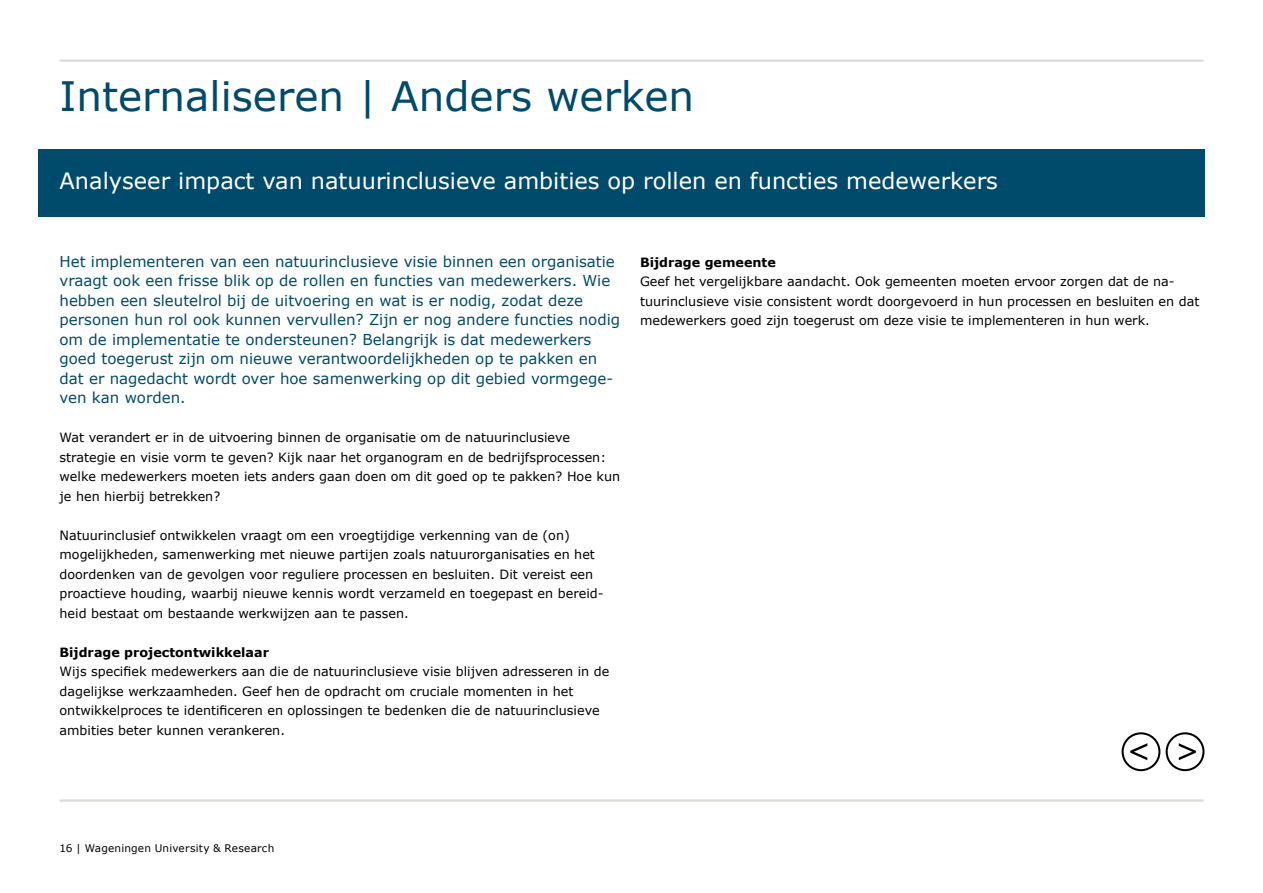
<style>
.page{position:relative;width:1263px;height:893px;background:#fff}
.page>*{position:absolute;margin:0;border:0;box-sizing:border-box;transform-origin:0 0}
.H1_Kop_blauw{font:40.5px "Verdana";color:#004a6c}
.H2_Kop_paragraaf_blauw_groot{font:22.5px "Verdana";color:#fff}
.Inleiding_blauw{font:15px/19.5px "Verdana";color:#004a6c}
.Platte_tekst{font:12.75px/19.5px "Verdana";color:#000}
.H3_Tussenkop_bold{font:700 12.75px "Verdana";color:#000}
.t1{font:10.5px "Verdana";letter-spacing:.015em;color:#000}
</style>
<div class="page">
<hr style="left:60px;top:60px;width:1143px;height:2px;background:#dedad6">
<hr style="left:60px;top:799px;width:1143px;height:3px;background:#dedad6">
<div style="left:38px;top:149px;width:1167px;height:67px;background:#004a6c"></div>
<div style="left:1121px;top:732px;width:39px;height:39px;border:2px solid #000;border-radius:50%"></div>
<svg style="left:1130px;top:743px;width:17px;height:17px"></svg>
<div style="left:1166px;top:732px;width:38px;height:39px;border:2px solid #000;border-radius:50%"></div>
<svg style="left:1179px;top:743px;width:17px;height:17px"></svg>
<h1 class="H1_Kop_blauw" style="left:60px;top:70px;width:636px">Internaliseren | Anders werken</h1>
<h2 class="H2_Kop_paragraaf_blauw_groot" style="left:60px;top:166px;width:940px">Analyseer impact van natuurinclusieve ambities op rollen en functies medewerkers</h2>
<p class="Inleiding_blauw" style="left:60px;top:252px;width:562px">Het implementeren van een natuurinclusieve visie binnen een organisatie vraagt ook een frisse blik op de rollen en functies van medewerkers. Wie hebben een sleutelrol bij de uitvoering en wat is er nodig, zodat deze personen hun rol ook kunnen vervullen? Zijn er nog andere functies nodig om de implementatie te ondersteunen? Belangrijk is dat medewerkers goed toegerust zijn om nieuwe verantwoordelijkheden op te pakken en dat er nagedacht wordt over hoe samenwerking op dit gebied vormgege&shy;ven kan worden.</p>
<p class="Platte_tekst" style="left:60px;top:428px;width:562px">Wat verandert er in de uitvoering binnen de organisatie om de natuurinclusieve strategie en visie vorm te geven? Kijk naar het organogram en de bedrijfsprocessen: welke medewerkers moeten iets anders gaan doen om dit goed op te pakken? Hoe kun je hen hierbij betrekken?</p>
<p class="Platte_tekst" style="left:60px;top:525px;width:545px">Natuurinclusief ontwikkelen vraagt om een vroegtijdige verkenning van de (on) mogelijkheden, samenwerking met nieuwe partijen zoals natuurorganisaties en het doordenken van de gevolgen voor reguliere processen en besluiten. Dit vereist een proactieve houding, waarbij nieuwe kennis wordt verzameld en toegepast en bereid&shy;heid bestaat om bestaande werkwijzen aan te passen.</p>
<h3 class="H3_Tussenkop_bold" style="left:60px;top:643px;width:211px">Bijdrage projectontwikkelaar</h3>
<p class="Platte_tekst" style="left:60px;top:662px;width:551px">Wijs specifiek medewerkers aan die de natuurinclusieve visie blijven adresseren in de dagelijkse werkzaamheden. Geef hen de opdracht om cruciale momenten in het ontwikkelproces te identificeren en oplossingen te bedenken die de natuurinclusieve ambities beter kunnen verankeren.</p>
<h3 class="H3_Tussenkop_bold" style="left:640px;top:253px;width:137px">Bijdrage gemeente</h3>
<p class="Platte_tekst" style="left:640px;top:272px;width:561px">Geef het vergelijkbare aandacht. Ook gemeenten moeten ervoor zorgen dat de na&shy;tuurinclusieve visie consistent wordt doorgevoerd in hun processen en besluiten en dat medewerkers goed zijn toegerust om deze visie te implementeren in hun werk.</p>
<p class="t1" style="left:60px;top:841px;width:216px">16 | Wageningen University &amp; Research</p>
</div>
